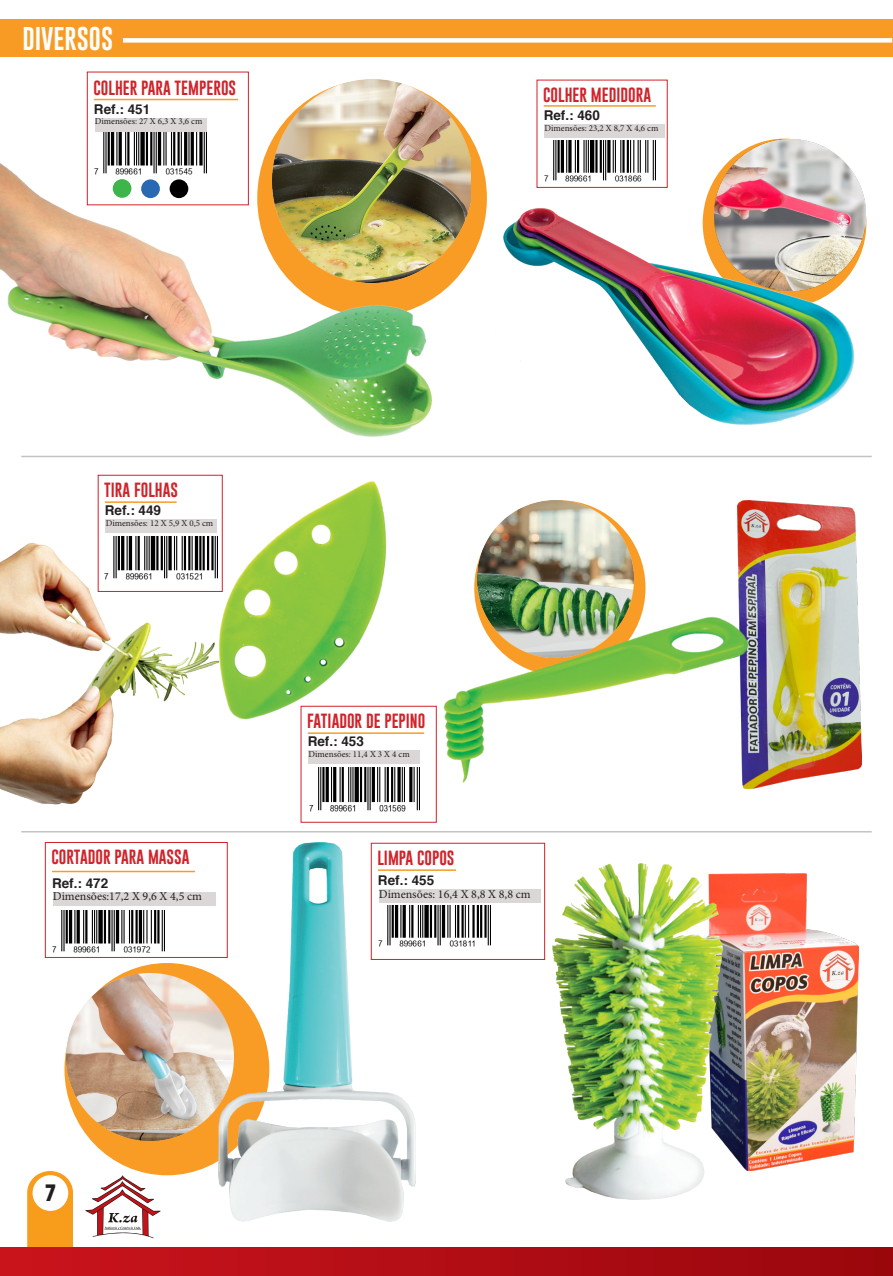
<style>
.page{position:relative;width:893px;height:1276px;background:#fff}
.page>*{position:absolute;margin:0;border:0;box-sizing:border-box;transform-origin:0 0}
.t1{font:900 condensed 25.5px "Myriad Pro";color:#231f20}
.t2{font:24px "Gobold Uplow";color:#fff}
.t3{font:15px "Gobold Uplow";color:#d1232a}
.t4{font:700 13.5px "Helvetica";color:#231f20}
.t5{font:12px "Minion Pro";color:#231f20}
.t6{font:9px "Minion Pro";color:#231f20}
</style>
<div class="page">
<svg style="left:85px;top:1175px;width:76px;height:63px"></svg>
<svg style="left:27px;top:1171px;width:46px;height:76px;background:#f8a532"></svg>
<div style="left:33px;top:1175px;width:35px;height:36px;background:#fff;border-radius:50%"></div>
<div style="left:0;top:19px;width:893px;height:38px;background:#f89b24"></div>
<div style="left:123px;top:38px;width:769px;height:5px;background:#fff"></div>
<div style="left:0;top:1247px;width:893px;height:29px;background:linear-gradient(to right,#cb141d,#9a060d)"></div>
<hr style="left:94px;top:99px;width:144px;height:1px;background:#f89c25">
<div style="left:95px;top:118px;width:111px;height:13px;background:#dad7d6"></div>
<div style="left:87px;top:72px;width:162px;height:133px;border:1px solid #d2222a"></div>
<svg style="left:892px;top:1247px;width:1px;height:29px"></svg>
<hr style="left:21px;top:456px;width:851px;height:1px;background:#c2c3c6">
<div style="left:257px;top:80px;width:230px;height:236px;background:#f89c25;border-radius:50%"></div>
<img style="left:0;top:130px;width:432px;height:307px">
<img style="left:272px;top:80px;width:199px;height:203px">
<img style="left:503px;top:197px;width:351px;height:228px">
<img style="left:714px;top:139px;width:151px;height:151px">
<hr style="left:544px;top:105px;width:112px;height:2px;background:#f89c25">
<div style="left:545px;top:124px;width:120px;height:14px;background:#dad7d6"></div>
<div style="left:537px;top:80px;width:131px;height:108px;border:1px solid #d2222a"></div>
<hr style="left:105px;top:501px;width:72px;height:2px;background:#f89c25">
<div style="left:106px;top:519px;width:111px;height:14px;background:#dad7d6"></div>
<img style="left:220px;top:481px;width:169px;height:239px">
<img style="left:0;top:542px;width:220px;height:263px">
<div style="left:98px;top:475px;width:125px;height:117px;border:1px solid #d2222a"></div>
<div style="left:474px;top:500px;width:171px;height:175px;background:#f89c25;border-radius:50%"></div>
<img style="left:477px;top:501px;width:157px;height:115px">
<hr style="left:308px;top:732px;width:116px;height:2px;background:#f89c25">
<div style="left:309px;top:750px;width:111px;height:14px;background:#dad7d6"></div>
<div style="left:301px;top:706px;width:136px;height:116px;border:1px solid #d2222a"></div>
<hr style="left:21px;top:831px;width:851px;height:1px;background:#c2c3c6">
<img style="left:737px;top:500px;width:124px;height:289px">
<img style="left:443px;top:616px;width:305px;height:167px">
<hr style="left:52px;top:870px;width:143px;height:2px;background:#f89c25">
<div style="left:53px;top:891px;width:162px;height:14px;background:#dad7d6"></div>
<div style="left:45px;top:842px;width:183px;height:116px;border:1px solid #d2222a"></div>
<img style="left:723px;top:874px;width:135px;height:296px">
<img style="left:552px;top:864px;width:171px;height:335px">
<hr style="left:378px;top:869px;width:78px;height:2px;background:#f89c25">
<div style="left:379px;top:889px;width:162px;height:14px;background:#dad7d6"></div>
<div style="left:371px;top:843px;width:174px;height:117px;border:1px solid #d2222a"></div>
<img style="left:95px;top:133px;width:111px;height:41px">
<img style="left:545px;top:140px;width:111px;height:42px">
<img style="left:105px;top:536px;width:112px;height:44px">
<img style="left:309px;top:767px;width:111px;height:44px">
<img style="left:53px;top:911px;width:112px;height:41px">
<img style="left:416px;top:905px;width:74px;height:42px">
<div style="left:64px;top:963px;width:205px;height:212px;background:#f89c25;border-radius:50%"></div>
<img style="left:67px;top:973px;width:151px;height:167px">
<img style="left:218px;top:842px;width:198px;height:379px">
<div style="left:113px;top:179px;width:18px;height:19px;background:#3db54a;border-radius:50%"></div>
<div style="left:141px;top:179px;width:19px;height:19px;background:#2968b3;border-radius:50%"></div>
<div style="left:170px;top:179px;width:18px;height:19px;background:#000001;border-radius:50%"></div>
<p class="t2" style="left:22px;top:20px;width:92px">DIVERSOS</p>
<p class="t3" style="left:93px;top:76px;width:144px">COLHER PARA TEMPEROS</p>
<p class="t6" style="left:95px;top:115px;width:109px">Dimensões: 27 X 6,3 X 3,6 cm</p>
<p class="t4" style="left:94px;top:98px;width:58px">Ref.: 451</p>
<p class="t3" style="left:543px;top:83px;width:110px">COLHER MEDIDORA</p>
<p class="t6" style="left:545px;top:122px;width:115px">Dimensões: 23,2 X 8,7 X 4,6 cm</p>
<p class="t4" style="left:544px;top:104px;width:58px">Ref.: 460</p>
<p class="t3" style="left:104px;top:478px;width:75px">TIRA FOLHAS</p>
<p class="t6" style="left:106px;top:517px;width:109px">Dimensões: 12 X 5,9 X 0,5 cm</p>
<p class="t4" style="left:105px;top:499px;width:58px">Ref.: 449</p>
<p class="t3" style="left:51px;top:845px;width:140px">CORTADOR PARA MASSA</p>
<p class="t5" style="left:53px;top:888px;width:151px">Dimensões:17,2 X 9,6 X 4,5 cm</p>
<p class="t4" style="left:52px;top:872px;width:58px">Ref.: 472</p>
<p class="t3" style="left:307px;top:709px;width:120px">FATIADOR DE PEPINO</p>
<p class="t6" style="left:309px;top:748px;width:103px">Dimensões: 11,4 X 3 X 4 cm</p>
<p class="t4" style="left:308px;top:730px;width:58px">Ref.: 453</p>
<p class="t3" style="left:377px;top:845px;width:79px">LIMPA COPOS</p>
<p class="t5" style="left:379px;top:886px;width:153px">Dimensões: 16,4 X 8,8 X 8,8 cm</p>
<p class="t4" style="left:378px;top:869px;width:58px">Ref.: 455</p>
<p class="t1" style="left:45px;top:1178px;width:13px">7</p>
</div>
